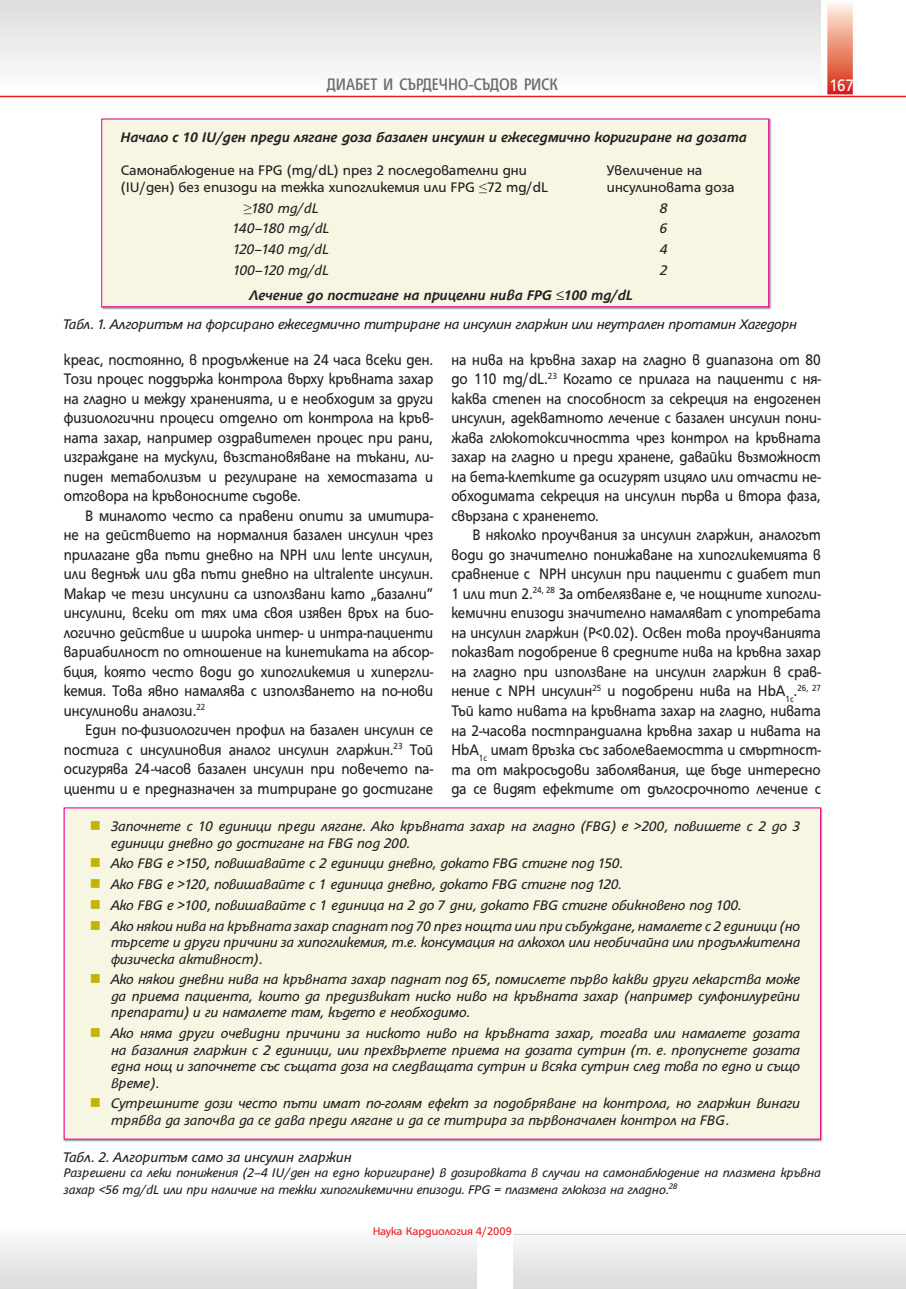
<style>
.page{position:relative;width:906px;height:1289px;background:#fff}
.page>*{position:absolute;margin:0;border:0;box-sizing:border-box;transform-origin:0 0}
.t1{font:condensed 18px "HS Grotesk Bg";color:#6c6d70}
.t2{font:18px "HS Grotesk Bg";color:#fff;scale:.9 1}
.t3{font:16.5px/19.5px "HS Grotesk Bg";color:#231f20;text-align:justify;scale:.9 1}
.t4{font:italic 15px/16.5px "HS Grotesk Bg";letter-spacing:-.01em;color:#231f20}
.t5{font:15px "HS Grotesk Bg";color:#231f20}
.t6{font:italic 700 15px "HS Grotesk Bg";letter-spacing:-.01em;color:#231f20}
.t7{font:italic 13.5px/16.5px "HS Grotesk Bg";letter-spacing:-.01em;color:#231f20}
.t8{font:12px "HS Grotesk Bg";color:#ee1d23}
.s1{font-style:normal}
.s2{font-weight:700}
.s3{font-weight:700;font-style:normal}
</style>
<div class="page">
<svg style="left:827px;top:3px;width:26px;height:91px;background:#ea8e7a"></svg>
<div style="left:0;top:1225px;width:906px;height:63px;background:linear-gradient(to bottom,#fdfdfd,#d9dadd)"></div>
<hr style="left:0;top:96px;width:906px;height:1px;background:#ee1d23">
<div style="left:0;top:0;width:821px;height:94px;background:linear-gradient(to bottom,#dbdcde,#fefefe)"></div>
<hr style="left:511px;top:1233px;width:395px;height:1px;background:#d1d2d4">
<div style="left:477px;top:1225px;width:36px;height:63px;background:#fff"></div>
<img style="left:101px;top:118px;width:671px;height:192px">
<div style="left:101px;top:118px;width:668px;height:189px;background:#f7f6e3"></div>
<div style="left:63px;top:807px;width:758px;height:332px;background:#f7f6e3"></div>
<svg style="left:91px;top:821px;width:9px;height:9px"></svg>
<svg style="left:91px;top:858px;width:9px;height:9px"></svg>
<svg style="left:91px;top:879px;width:9px;height:9px"></svg>
<svg style="left:91px;top:900px;width:9px;height:8px"></svg>
<svg style="left:91px;top:920px;width:9px;height:9px"></svg>
<svg style="left:91px;top:974px;width:9px;height:9px"></svg>
<svg style="left:91px;top:1028px;width:9px;height:9px"></svg>
<svg style="left:91px;top:1098px;width:9px;height:9px"></svg>
<p class="t1" style="left:327px;top:78px;width:232px">ДИАБЕТ И СЪРДЕЧНО-СЪДОВ РИСК</p>
<p class="t2" style="left:829px;top:78px;width:29px">167</p>
<p class="t6" style="left:121px;top:132px;width:628px">Начало с 10 IU/ден преди лягане доза базален инсулин и ежеседмично коригиране на дозата</p>
<p class="t5" style="left:121px;top:165px;width:408px">Самонаблюдение на FPG (mg/dL) през 2 последователни дни</p>
<p class="t5" style="left:607px;top:165px;width:97px">Увеличение на</p>
<p class="t5" style="left:121px;top:181px;width:429px">(IU/ден) без епизоди на тежка хипогликемия или FPG ≤72 mg/dL</p>
<p class="t5" style="left:607px;top:181px;width:129px">инсулиновата доза</p>
<p class="t4" style="left:244px;top:201px;width:77px"><span class="s1">≥</span>180 mg/dL</p>
<p class="t4" style="left:660px;top:201px;width:9px">8</p>
<p class="t4" style="left:233px;top:221px;width:98px">140–180 mg/dL</p>
<p class="t4" style="left:660px;top:221px;width:9px">6</p>
<p class="t4" style="left:233px;top:242px;width:97px">120–140 mg/dL</p>
<p class="t4" style="left:660px;top:242px;width:9px">4</p>
<p class="t4" style="left:233px;top:263px;width:97px">100–120 mg/dL</p>
<p class="t4" style="left:660px;top:263px;width:9px">2</p>
<p class="t4" style="left:64px;top:282px;width:735px;line-height:29.1px;text-indent:186px"><span class="s2">Лечение до постигане на прицелни нива FPG</span> <span class="s3">≤</span><span class="s2">100 mg/dL<br></span>Табл. 1. Алгоритъм на форсирано ежеседмично титриране на инсулин гларжин или неутрален протамин Хагедорн</p>
<p class="t3" style="left:64px;top:351px;width:412px">креас, постоянно, в продължение на 24 часа всеки ден.<br>Този процес поддържа контрола върху кръвната захар на гладно и между храненията, и е необходим за други физиологични процеси отделно от контрола на кръв&shy;ната захар, например оздравителен процес при рани, изграждане на мускули, възстановяване на тъкани, ли&shy;пиден метаболизъм и регулиране на хемостазата и отговора на кръвоносните съдове.</p>
<p class="t3" style="left:64px;top:507px;width:412px;text-indent:21px">В миналото често са правени опити за имитира&shy;не на действието на нормалния базален инсулин чрез прилагане два пъти дневно на NPH или lente инсулин, или веднъж или два пъти дневно на ultralente инсулин.<br>Макар че тези инсулини са използвани като „базални” инсулини, всеки от тях има своя изявен връх на био&shy;логично действие и широка интер- и интра-пациенти вариабилност по отношение на кинетиката на абсор&shy;бция, която често води до хипогликемия и хипергли&shy;кемия. Това явно намалява с използването на по-нови инсулинови аналози.<sup>22</sup></p>
<p class="t3" style="left:64px;top:721px;width:412px;text-indent:21px">Един по-физиологичен профил на базален инсулин се постига с инсулиновия аналог инсулин гларжин.<sup>23</sup> Той осигурява 24-часов базален инсулин при повечето па&shy;циенти и е предназначен за титриране до достигане</p>
<p class="t3" style="left:451px;top:351px;width:412px">на нива на кръвна захар на гладно в диапазона от 80 до 110 mg/dL.<sup>23</sup> Когато се прилага на пациенти с ня&shy;каква степен на способност за секреция на ендогенен инсулин, адекватното лечение с базален инсулин пони&shy;жава глюкотоксичността чрез контрол на кръвната захар на гладно и преди хранене, давайки възможност на бета-клетките да осигурят изцяло или отчасти не&shy;обходимата секреция на инсулин първа и втора фаза, свързана с храненето.</p>
<p class="t3" style="left:451px;top:526px;width:412px;text-indent:21px">В няколко проучвания за инсулин гларжин, аналогът води до значително понижаване на хипогликемията в сравнение с NPH инсулин при пациенти с диабет тип 1 или тип 2.<sup>24,</sup> <sup>28</sup> За отбелязване е, че нощните хипогли&shy;кемични епизоди значително намаляват с употребата на инсулин гларжин (Р&lt;0.02). Освен това проучванията показват подобрение в средните нива на кръвна захар на гладно при използване на инсулин гларжин в срав&shy;нение с NPH инсулин<sup>25</sup> и подобрени нива на HbA<sub>1c</sub>.<sup>26,</sup> <sup>27<br></sup>Тъй като нивата на кръвната захар на гладно, нивата на 2-часова постпрандиална кръвна захар и нивата на HbA<sub>1c</sub> имат връзка със заболеваемостта и смъртност&shy;та от макросъдови заболявания, ще бъде интересно да се видят ефектите от дългосрочното лечение с</p>
<p class="t4" style="left:111px;top:819px;width:690px">Започнете с 10 единици преди лягане. Ако кръвната захар на гладно (FBG) е &gt;200, повишете с 2 до 3 единици дневно до достигане на FBG под 200.</p>
<p class="t4" style="left:111px;top:854px;width:690px;line-height:20.7px">Ако FBG е &gt;150, повишавайте с 2 единици дневно, докато FBG стигне под 150.<br>Ако FBG е &gt;120, повишавайте с 1 единица дневно, докато FBG стигне под 120.<br>Ако FBG е &gt;100, повишавайте с 1 единица на 2 до 7 дни, докато FBG стигне обикновено под 100.<br>Ако някои нива на кръвната захар спаднат под 70 през нощта или при събуждане, намалете с 2 единици (но</p>
<p class="t4" style="left:111px;top:935px;width:690px">търсете и други причини за хипогликемия, т.е. консумация на алкохол или необичайна или продължителна физическа активност).</p>
<p class="t4" style="left:111px;top:972px;width:690px;text-align:justify">Ако някои дневни нива на кръвната захар паднат под 65, помислете първо какви други лекарства може да приема пациента, които да предизвикат ниско ниво на кръвната захар (например сулфонилурейни препарати) и ги намалете там, където е необходимо.</p>
<p class="t4" style="left:111px;top:1026px;width:690px;text-align:justify">Ако няма други очевидни причини за ниското ниво на кръвната захар, тогава или намалете дозата на базалния гларжин с 2 единици, или прехвърлете приема на дозата сутрин (т. е. пропуснете дозата една нощ и започнете със същата доза на следващата сутрин и всяка сутрин след това по едно и също време).</p>
<p class="t4" style="left:111px;top:1096px;width:690px">Сутрешните дози често пъти имат по-голям ефект за подобряване на контрола, но гларжин винаги трябва да започва да се дава преди лягане и да се титрира за първоначален контрол на FBG.</p>
<p class="t4" style="left:64px;top:1150px;width:289px">Табл. 2. Алгоритъм само за инсулин гларжин</p>
<p class="t7" style="left:64px;top:1165px;width:758px">Разрешени са леки понижения (2–4 IU/ден на едно коригиране) в дозировката в случаи на самонаблюдение на плазмена кръвна захар &lt;56 mg/dL или при наличие на тежки хипогликемични епизоди. FPG = плазмена глюкоза на гладно.<sup>28</sup></p>
<p class="t8" style="left:373px;top:1226px;width:141px">Наука Кардиология 4/2009</p>
</div>
